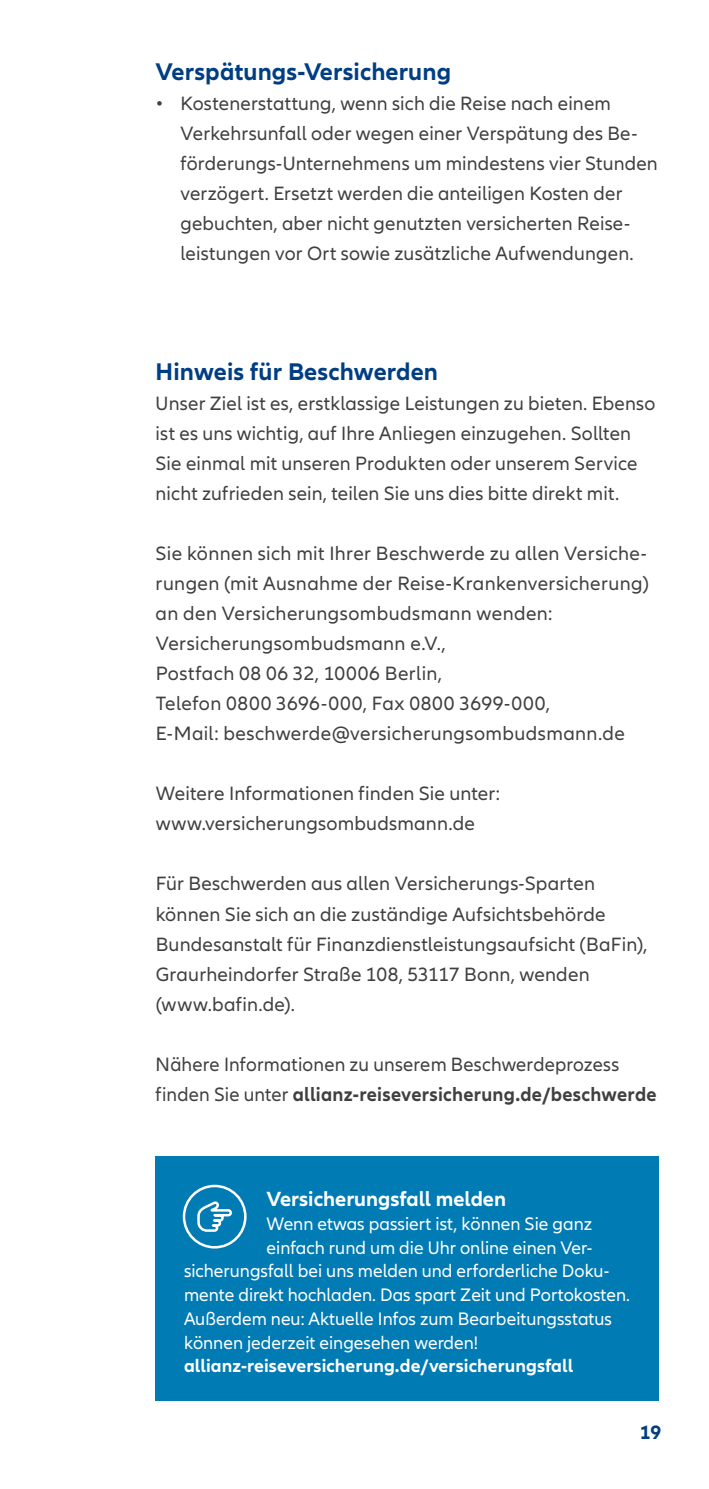
<style>
.page{position:relative;width:709px;height:1489px;background:#fff}
.page>*{position:absolute;margin:0;border:0;box-sizing:border-box;transform-origin:0 0}
.t1{font:700 25px "Allianz Neo";letter-spacing:.005em;color:#003e84}
.t2{font:700 21.25px "Allianz Neo";color:#fff}
.t3{font:20px/30px "Allianz Neo";letter-spacing:.01em;color:#414040}
.t4{font:700 20px "Allianz Neo";color:#003e84}
.t5{font:18.75px "Allianz Neo";color:#fff}
.t6{font:700 18.75px "Allianz Neo";letter-spacing:.005em;color:#fff}
.s1{font-weight:700}
</style>
<div class="page">
<div style="left:156px;top:1156px;width:503px;height:244px;background:#007bb4"></div>
<div style="left:183px;top:1184px;width:63px;height:64px;border:3px solid #fff;border-radius:50%"></div>
<svg style="left:197px;top:1201px;width:35px;height:31px"></svg>
<p class="t1" style="left:156px;top:59px;width:297px">Verspätungs-Versicherung</p>
<p class="t3" style="left:180px;top:89px;width:479px;text-indent:-25px">• Kostenerstattung, wenn sich die Reise nach einem Verkehrsunfall oder wegen einer Verspätung des Be&shy;förderungs-Unternehmens um mindestens vier Stunden ver zögert. Ersetzt werden die anteiligen Kosten der gebuchten, aber nicht genutzten versicherten Reise&shy;leistungen vor Ort sowie zusätzliche Aufwendungen.</p>
<p class="t1" style="left:156px;top:359px;width:284px">Hinweis für Beschwerden</p>
<p class="t3" style="left:156px;top:389px;width:501px">Unser Ziel ist es, erstklassige Leistungen zu bieten. Ebenso ist es uns wichtig, auf Ihre Anliegen einzugehen. Sollten Sie einmal mit unseren Produkten oder unserem Service nicht zufrieden sein, teilen Sie uns dies bitte direkt mit.</p>
<p class="t3" style="left:156px;top:539px;width:495px">Sie können sich mit Ihrer Beschwerde zu allen Versiche&shy;rungen (mit Ausnahme der Reise-Krankenversicherung) an den Ver sicherungsombudsmann wenden:<br>Versicherungsombudsmann e.V.,<br>Postfach 08 06 32, 10006 Berlin,<br>Telefon 0800 3696-000, Fax 0800 3699-000,<br>E-Mail: beschwerde@versicherungsombudsmann.de</p>
<p class="t3" style="left:156px;top:779px;width:346px">Weitere Informationen finden Sie unter: www.versicherungsombudsmann.de</p>
<p class="t3" style="left:156px;top:869px;width:493px">Für Beschwerden aus allen Versicherungs-Sparten können Sie sich an die zuständige Aufsichtsbehörde Bundesanstalt für Finanzdienstleistungsaufsicht (BaFin), Graurheindorfer Straße 108, 53117 Bonn, wenden (www.bafin.de).</p>
<p class="t3" style="left:156px;top:1049px;width:502px">Nähere Informationen zu unserem Beschwerdeprozess finden Sie unter <span class="s1">allianz-reiseversicherung.de/beschwerde</span></p>
<p class="t2" style="left:266px;top:1187px;width:241px">Versicherungsfall melden</p>
<p class="t5" style="left:266px;top:1214px;width:327px">Wenn etwas passiert ist, können Sie ganz</p>
<p class="t5" style="left:266px;top:1237px;width:327px">einfach rund um die Uhr online einen Ver-</p>
<p class="t5" style="left:184px;top:1261px;width:427px">sicherungsfall bei uns melden und erforderliche Doku-</p>
<p class="t5" style="left:184px;top:1285px;width:447px">mente direkt hochladen. Das spart Zeit und Portokosten.</p>
<p class="t5" style="left:184px;top:1309px;width:429px">Außerdem neu: Aktuelle Infos zum Bearbeitungsstatus</p>
<p class="t5" style="left:184px;top:1332px;width:296px">können jederzeit eingesehen werden!</p>
<p class="t6" style="left:184px;top:1356px;width:391px">allianz-reiseversicherung.de/versicherungsfall</p>
<p class="t4" style="left:639px;top:1421px;width:23px">19</p>
</div>
